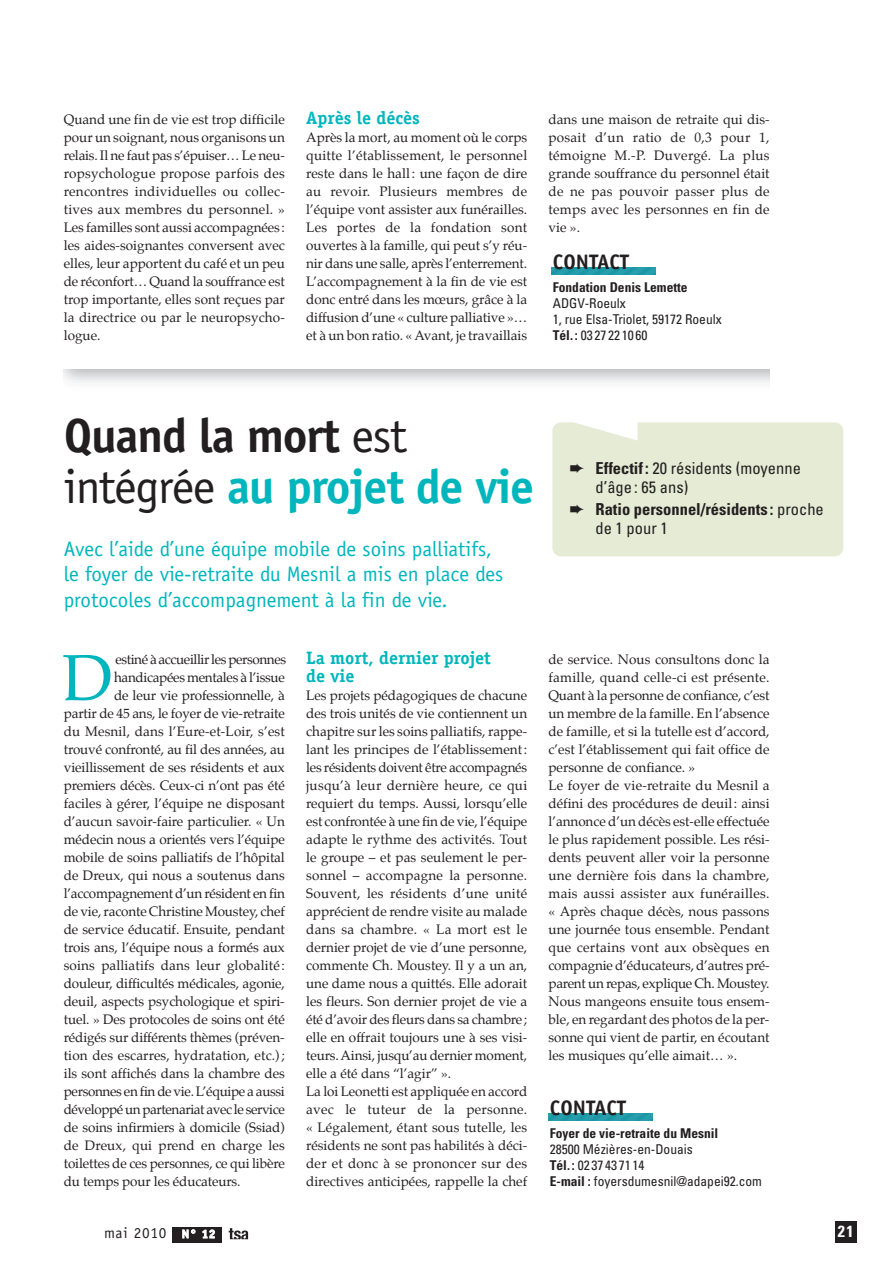
<style>
.page{position:relative;width:893px;height:1263px;background:#fff}
.page>*{position:absolute;margin:0;border:0;box-sizing:border-box;transform-origin:0 0}
.t1{font:65.4px "Palatino";color:#00b6bc}
.t2{font:700 48px/51px "Officina Sans";letter-spacing:-.025em;color:#00b6bc}
.t3{font:21px/25.5px "Officina Sans";color:#00b6bc}
.t4{font:700 21px "Officina Sans";color:#231f20}
.t5{font:700 18px/18px "Officina Serif";color:#00b6bc}
.t6{font:condensed 16.5px/19px "Univers";color:#231f20}
.t7{font:700 condensed 16.5px/19px "Univers";color:#231f20}
.t8{font:700 condensed 16.2px "Univers";color:#fff}
.t9{font:15.3px "Officina Sans";letter-spacing:.05em;color:#231f20}
.t10{font:13.5px/18px "Palatino";color:#231f20;text-align:justify}
.t11{font:condensed 13.5px/16.2px "Univers";color:#231f20}
.t12{font:13.5px "Palatino";letter-spacing:-.03em;color:#231f20}
.t13{font:13.5px "Palatino";letter-spacing:-.025em;color:#231f20}
.t14{font:700 condensed 13.5px "Univers";color:#231f20}
.t15{font:13.5px "Palatino";letter-spacing:-.02em;color:#231f20}
.s1{font-weight:700}
.s2{color:#231f20}
.s3{font-weight:400;color:#231f20}
.s4{font-weight:400}
.s5{font-weight:700;font-size:12px;color:#fff}
</style>
<div class="page">
<svg style="left:229px;top:1228px;width:19px;height:12px"></svg>
<div style="left:172px;top:1227px;width:50px;height:15px;background:#231f20"></div>
<div style="left:835px;top:1221px;width:22px;height:21px;background:#231f20"></div>
<div style="left:552px;top:422px;width:291px;height:134px;background:#e5ebd4;border-radius:9px"></div>
<svg style="left:570px;top:422px;width:67px;height:19px"></svg>
<img style="left:548px;top:1114px;width:105px;height:6px">
<img style="left:551px;top:268px;width:105px;height:6px">
<p class="t10" style="left:64px;top:112px;width:223px">Quand une fin de vie est trop difficile pour un soignant, nous organisons un relais. Il ne faut pas s’épuiser… Le neu&shy;ropsychologue propose parfois des rencontres individuelles ou collec&shy;tives aux membres du personnel. » Les familles sont aussi accompagnées : les aides-soignantes conversent avec elles, leur apportent du café et un peu de réconfort… Quand la souffrance est trop importante, elles sont reçues par la directrice ou par le neuropsycho&shy;logue.</p>
<h3 class="t5" style="left:306px;top:111px;width:115px">Après le décès</h3>
<p class="t10" style="left:306px;top:130px;width:223px">Après la mort, au moment où le corps quitte l’établissement, le personnel reste dans le hall: une façon de dire au revoir. Plusieurs membres de l’équipe vont assister aux funérailles.<br>Les portes de la fondation sont ouvertes à la famille, qui peut s’y réu&shy;nir dans une salle, après l’enterrement.<br>L’accompagnement à la fin de vie est donc entré dans les mœurs, grâce à la diffusion d’une « culture palliative »… et à un bon ratio. « Avant, je travaillais</p>
<p class="t10" style="left:548px;top:112px;width:223px">dans une maison de retraite qui dis&shy;posait d’un ratio de 0,3 pour 1, témoigne M.-P. Duvergé. La plus grande souffrance du personnel était de ne pas pouvoir passer plus de temps avec les personnes en fin de vie ».</p>
<h3 class="t4" style="left:553px;top:254px;width:78px">CONTACT</h3>
<p class="t14" style="left:553px;top:282px;width:136px">Fondation Denis Lemette</p>
<p class="t11" style="left:553px;top:296px;width:171px">ADGV-Roeulx<br>1, rue Elsa-Triolet, 59172 Roeulx<br><span class="s1">Tél. :</span> 03 27 22 10 60</p>
<h2 class="t2" style="left:64px;top:414px;width:472px"><span class="s2">Quand la mort</span> <span class="s3">est intégrée</span> au projet de vie</h2>
<h3 class="t3" style="left:64px;top:538px;width:441px">Avec l’aide d’une équipe mobile de soins palliatifs, le foyer de vie-retraite du Mesnil a mis en place des protocoles d’accompagnement à la fin de vie.</h3>
<p class="t6" style="left:595px;top:460px;width:207px;text-indent:-26px">➨ <span class="s1">Effectif:</span> 20 résidents (moyenne d’âge: 65 ans)</p>
<p class="t7" style="left:595px;top:501px;width:230px;text-indent:-26px">➨ Ratio personnel/résidents : <span class="s4">proche de 1 pour 1</span></p>
<h1 class="t1" style="left:63px;top:647px;width:52px">D</h1>
<p class="t12" style="left:115px;top:653px;width:172px">estiné à accueillir les personnes</p>
<p class="t13" style="left:114px;top:671px;width:172px">handicapées mentales à l’issue</p>
<p class="t10" style="left:114px;top:688px;width:172px">de leur vie professionnelle, à</p>
<p class="t10" style="left:64px;top:706px;width:223px">partir de 45 ans, le foyer de vie-retraite</p>
<p class="t10" style="left:64px;top:724px;width:223px">du Mesnil, dans l’Eure-et-Loir, s’est</p>
<p class="t10" style="left:64px;top:742px;width:223px">trouvé confronté, au fil des années, au</p>
<p class="t10" style="left:64px;top:760px;width:223px">vieillissement de ses résidents et aux</p>
<p class="t10" style="left:64px;top:778px;width:223px">premiers décès. Ceux-ci n’ont pas été</p>
<p class="t10" style="left:64px;top:796px;width:223px">faciles à gérer, l’équipe ne disposant</p>
<p class="t10" style="left:64px;top:814px;width:223px">d’aucun savoir-faire particulier. « Un</p>
<p class="t10" style="left:64px;top:832px;width:223px">médecin nous a orientés vers l’équipe</p>
<p class="t10" style="left:64px;top:850px;width:223px">mobile de soins palliatifs de l’hôpital</p>
<p class="t10" style="left:64px;top:868px;width:223px">de Dreux, qui nous a soutenus dans</p>
<p class="t15" style="left:64px;top:887px;width:223px">l’accompagnement d’un résident en fin</p>
<p class="t10" style="left:64px;top:904px;width:223px">de vie, raconte Christine Moustey, chef</p>
<p class="t10" style="left:64px;top:922px;width:223px">de service éducatif. Ensuite, pendant</p>
<p class="t10" style="left:64px;top:940px;width:223px">trois ans, l’équipe nous a formés aux</p>
<p class="t10" style="left:64px;top:958px;width:223px">soins palliatifs dans leur globalité :</p>
<p class="t10" style="left:64px;top:976px;width:223px">douleur, difficultés médicales, agonie,</p>
<p class="t10" style="left:64px;top:994px;width:222px">deuil, aspects psychologique et spiri-</p>
<p class="t10" style="left:64px;top:1012px;width:223px">tuel. » Des protocoles de soins ont été</p>
<p class="t10" style="left:64px;top:1030px;width:222px">rédigés sur différents thèmes (préven-</p>
<p class="t10" style="left:64px;top:1048px;width:223px">tion des escarres, hydratation, etc.);</p>
<p class="t10" style="left:64px;top:1066px;width:223px">ils sont affichés dans la chambre des</p>
<p class="t13" style="left:64px;top:1085px;width:223px">personnes en fin de vie. L’équipe a aussi</p>
<p class="t12" style="left:64px;top:1103px;width:223px">développé un partenariat avec le service</p>
<p class="t10" style="left:64px;top:1120px;width:223px">de soins infirmiers à domicile (Ssiad)</p>
<p class="t10" style="left:64px;top:1138px;width:223px">de Dreux, qui prend en charge les</p>
<p class="t10" style="left:64px;top:1156px;width:223px">toilettes de ces personnes, ce qui libère</p>
<p class="t10" style="left:64px;top:1174px;width:178px">du temps pour les éducateurs.</p>
<h3 class="t5" style="left:306px;top:651px;width:186px">La mort, dernier projet de vie</h3>
<p class="t10" style="left:306px;top:688px;width:223px;text-align:left">Les projets pédagogiques de chacune des trois unités de vie contiennent un chapitre sur les soins palliatifs, rappe&shy;lant les principes de l’établissement: les résidents doivent être accompagnés jusqu’à leur dernière heure, ce qui requiert du temps. Aussi, lorsqu’elle est confrontée à une fin de vie, l’équipe adapte le rythme des activités. Tout le groupe – et pas seulement le per&shy;sonnel – accompagne la personne.<br>Souvent, les résidents d’une unité apprécient de rendre visite au malade dans sa chambre. « La mort est le dernier projet de vie d’une personne, commente Ch. Moustey. Il y a un an, une dame nous a quittés. Elle adorait les fleurs. Son dernier projet de vie a été d’avoir des fleurs dans sa chambre; elle en offrait toujours une à ses visi&shy;teurs.Ainsi, jusqu’au dernier moment, elle a été dans “l’agir” ».<br>La loi Leonetti est appliquée en accord avec le tuteur de la personne. « Légalement, étant sous tutelle, les résidents ne sont pas habilités à déci&shy;der et donc à se prononcer sur des directives anticipées, rappelle la chef</p>
<p class="t10" style="left:548px;top:652px;width:223px;text-align:left">de service. Nous consultons donc la famille, quand celle-ci est présente.<br>Quant à la personne de confiance, c’est un membre de la famille. En l’absence de famille, et si la tutelle est d’accord, c’est l’établissement qui fait office de personne de confiance. »<br>Le foyer de vie-retraite du Mesnil a défini des procédures de deuil: ainsi l’annonce d’un décès est-elle effectuée le plus rapidement possible. Les rési&shy;dents peuvent aller voir la personne une dernière fois dans la chambre, mais aussi assister aux funérailles. « Après chaque décès, nous passons une journée tous ensemble. Pendant que certains vont aux obsèques en compagnie d’éducateurs, d’autres pré&shy;parent un repas, explique Ch. Moustey.<br>Nous mangeons ensuite tous ensem&shy;ble, en regardant des photos de la per&shy;sonne qui vient de partir, en écoutant les musiques qu’elle aimait… ».</p>
<h3 class="t4" style="left:550px;top:1100px;width:78px">CONTACT</h3>
<p class="t14" style="left:550px;top:1128px;width:170px">Foyer de vie-retraite du Mesnil</p>
<p class="t11" style="left:550px;top:1142px;width:214px">28500 Mézières-en-Douais<br><span class="s1">Tél. :</span> 02 37 43 71 14<br><span class="s1">E-mail :</span> foyersdumesnil@adapei92.com</p>
<p class="t9" style="left:104px;top:1227px;width:113px">mai 2010 <span class="s5">N° 12</span></p>
<p class="t8" style="left:838px;top:1225px;width:17px">21</p>
</div>
